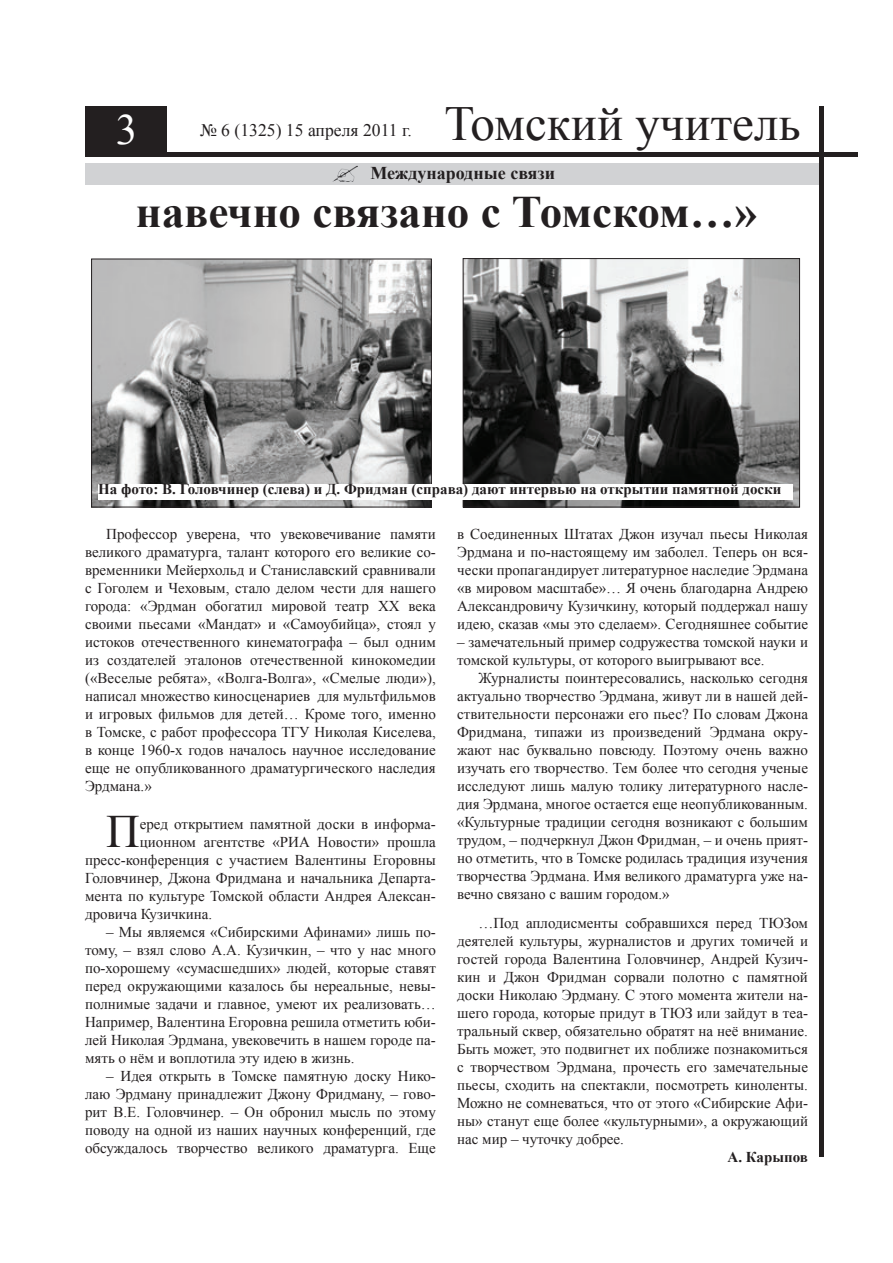
<style>
.page{position:relative;width:893px;height:1263px;background:#fff}
.page>*{position:absolute;margin:0;border:0;box-sizing:border-box;transform-origin:0 0}
.t1{font:49.05px "Times New Roman";color:#231f20}
.t2{font:46.35px "Times New Roman";color:#231f20}
.t3{font:700 45px "Times New Roman";color:#231f20}
.t4{font:43.2px "Times New Roman";color:#fff}
.t5{font:700 18px "Times New Roman";color:#231f20}
.t6{font:17.7px "Times New Roman";color:#231f20}
.t7{font:15px/18px "Times New Roman";color:#231f20;text-align:justify}
.t8{font:700 15px "Times New Roman";color:#231f20}
</style>
<div class="page">
<div style="left:85px;top:163px;width:738px;height:21px;background:#d1d2d4"></div>
<hr style="left:85px;top:152px;width:773px;height:4px;background:#231f20">
<div style="left:85px;top:106px;width:82px;height:50px;background:#231f20"></div>
<hr style="left:819px;top:106px;width:4px;height:1051px;background:#231f20">
<img style="left:332px;top:166px;width:25px;height:16px">
<img style="left:465px;top:260px;width:333px;height:245px">
<div style="left:463px;top:258px;width:337px;height:249px;border:1px solid #231f20"></div>
<img style="left:93px;top:261px;width:337px;height:244px">
<div style="left:91px;top:259px;width:341px;height:248px;border:1px solid #231f20"></div>
<div style="left:98px;top:484px;width:695px;height:16px;background:#fff"></div>
<p class="t4" style="left:116px;top:101px;width:23px">3</p>
<p class="t6" style="left:200px;top:118px;width:213px">№ 6 (1325) 15 апреля 2011 г.</p>
<p class="t1" style="left:444px;top:91px;width:358px">Томский учитель</p>
<p class="t5" style="left:371px;top:161px;width:186px">Международные связи</p>
<p class="t3" style="left:136px;top:181px;width:623px">навечно связано с Томском…»</p>
<p class="t8" style="left:98px;top:479px;width:685px">На фото: В. Головчинер (слева) и Д. Фридман (справа) дают интервью на открытии памятной доски</p>
<p class="t7" style="left:85px;top:525px;width:352px;text-indent:21px">Профессор уверена, что увековечивание памяти великого драматурга, талант которого его великие со&shy;временники Мейерхольд и Станиславский сравнивали с Гоголем и Чеховым, стало делом чести для нашего города: «Эрдман обогатил мировой театр ХХ века своими пьесами «Мандат» и «Самоубийца», стоял у истоков отечественного кинематографа – был одним из создателей эталонов отечественной кинокомедии («Веселые ребята», «Волга-Волга», «Смелые люди»), написал множество киносценариев для мультфильмов и игровых фильмов для детей… Кроме того, именно в Томске, с работ профессора ТГУ Николая Киселева, в конце 1960-х годов началось научное исследование еще не опубликованного драматургического наследия Эрдмана.»</p>
<p class="t2" style="left:106px;top:800px;width:35px">П</p>
<p class="t7" style="left:140px;top:815px;width:298px">еред открытием памятной доски в информа-</p>
<p class="t7" style="left:140px;top:833px;width:297px">ционном агентстве «РИА Новости» прошла</p>
<p class="t7" style="left:85px;top:851px;width:352px">пресс-конференция с участием Валентины Егоровны</p>
<p class="t7" style="left:85px;top:869px;width:352px">Головчинер, Джона Фридмана и начальника Департа-</p>
<p class="t7" style="left:85px;top:887px;width:352px">мента по культуре Томской области Андрея Алексан-</p>
<p class="t7" style="left:85px;top:905px;width:129px">дровича Кузичкина.</p>
<p class="t7" style="left:85px;top:923px;width:352px;text-indent:21px">– Мы являемся «Сибирскими Афинами» лишь по&shy;тому, – взял слово А.А. Кузичкин, – что у нас много по-хорошему «сумасшедших» людей, которые ставят перед окружающими казалось бы нереальные, невы&shy;полнимые задачи и главное, умеют их реализовать… Например, Валентина Егоровна решила отметить юби&shy;лей Николая Эрдмана, увековечить в нашем городе па&shy;мять о нём и воплотила эту идею в жизнь.</p>
<p class="t7" style="left:85px;top:1067px;width:352px;text-indent:21px">– Идея открыть в Томске памятную доску Нико&shy;лаю Эрдману принадлежит Джону Фридману, – гово&shy;рит В.Е. Головчинер. – Он обронил мысль по этому поводу на одной из наших научных конференций, где обсуждалось творчество великого драматурга. Еще</p>
<p class="t7" style="left:457px;top:525px;width:352px">в Соединенных Штатах Джон изучал пьесы Николая Эрдмана и по-настоящему им заболел. Теперь он вся&shy;чески пропагандирует литературное наследие Эрдмана «в мировом масштабе»… Я очень благодарна Андрею Александровичу Кузичкину, который поддержал нашу идею, сказав «мы это сделаем». Сегодняшнее событие</p>
<p class="t7" style="left:457px;top:633px;width:352px">– замечательный пример содружества томской науки и томской культуры, от которого выигрывают все.</p>
<p class="t7" style="left:457px;top:669px;width:352px;text-indent:21px">Журналисты поинтересовались, насколько сегодня актуально творчество Эрдмана, живут ли в нашей дей&shy;ствительности персонажи его пьес? По словам Джона Фридмана, типажи из произведений Эрдмана окру&shy;жают нас буквально повсюду. Поэтому очень важно изучать его творчество. Тем более что сегодня ученые исследуют лишь малую толику литературного насле&shy;дия Эрдмана, многое остается еще неопубликованным. «Культурные традиции сегодня возникают с большим трудом, – подчеркнул Джон Фридман, – и очень прият&shy;но отметить, что в Томске родилась традиция изучения творчества Эрдмана. Имя великого драматурга уже на&shy;вечно связано с вашим городом.»</p>
<p class="t7" style="left:457px;top:914px;width:352px;text-indent:21px">…Под аплодисменты собравшихся перед ТЮЗом деятелей культуры, журналистов и других томичей и гостей города Валентина Головчинер, Андрей Кузич&shy;кин и Джон Фридман сорвали полотно с памятной доски Николаю Эрдману. С этого момента жители на&shy;шего города, которые придут в ТЮЗ или зайдут в теа&shy;тральный сквер, обязательно обратят на неё внимание.<br>Быть может, это подвигнет их поближе познакомиться с творчеством Эрдмана, прочесть его замечательные пьесы, сходить на спектакли, посмотреть киноленты.<br>Можно не сомневаться, что от этого «Сибирские Афи&shy;ны» станут еще более «культурными», а окружающий нас мир – чуточку добрее.</p>
<p class="t8" style="left:728px;top:1147px;width:82px">А. Карыпов</p>
</div>
